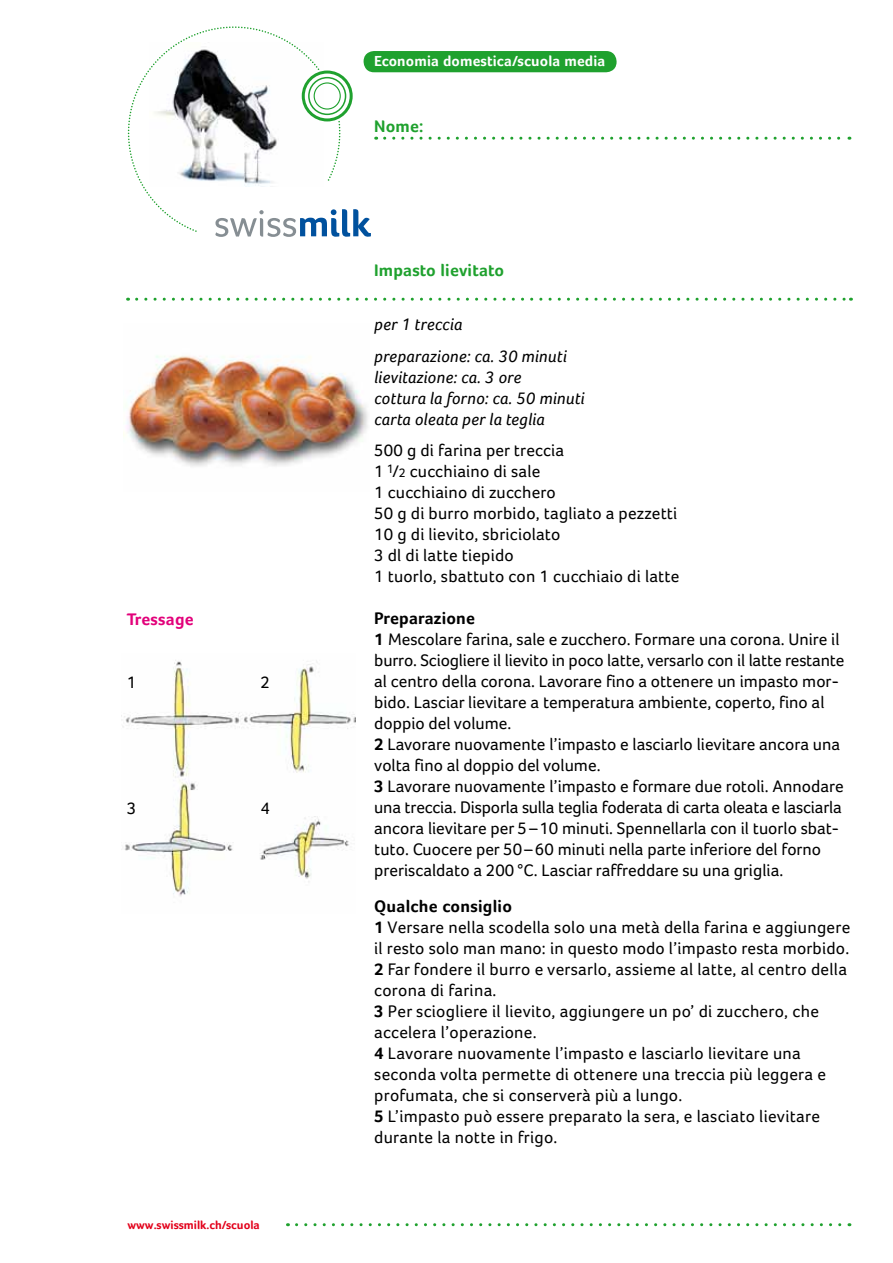
<style>
.page{position:relative;width:893px;height:1263px;background:#fff}
.page>*{position:absolute;margin:0;border:0;box-sizing:border-box;transform-origin:0 0}
.t1{font:17.25px/21px "Foco";color:#000}
.t2{font:italic 17.25px/21px "Foco";letter-spacing:.01em;color:#000}
.t3{font:700 17.25px "Foco";letter-spacing:.01em;color:#1fa12e}
.t4{font:700 17.25px "Foco";letter-spacing:.015em;color:#e2007a}
.t5{font:700 15px "Foco";letter-spacing:.01em;color:#fff}
.t6{font:700 12px "Foco";color:#e2001a}
.s1{font-size:12.75px}
.s2{font-weight:700}
</style>
<div class="page">
<svg style="left:297px;top:1223px;width:553px;height:3px"></svg>
<svg style="left:137px;top:298px;width:714px;height:3px"></svg>
<svg style="left:128px;top:26px;width:249px;height:211px"></svg>
<svg style="left:385px;top:137px;width:465px;height:3px"></svg>
<img style="left:123px;top:355px;width:245px;height:112px">
<img style="left:121px;top:660px;width:235px;height:237px">
<div style="left:364px;top:51px;width:253px;height:21px;background:#1fa12e;border-radius:11px"></div>
<p class="t4" style="left:127px;top:609px;width:68px">Tressage</p>
<p class="t1" style="left:127px;top:671px;width:11px">1</p>
<p class="t1" style="left:260px;top:671px;width:11px">2</p>
<p class="t1" style="left:127px;top:797px;width:11px">3</p>
<p class="t1" style="left:260px;top:797px;width:11px">4</p>
<p class="t6" style="left:128px;top:1218px;width:134px">www.swissmilk.ch/scuola</p>
<p class="t5" style="left:374px;top:52px;width:233px">Economia domestica/scuola media</p>
<p class="t3" style="left:374px;top:116px;width:51px">Nome:</p>
<p class="t3" style="left:374px;top:260px;width:131px">Impasto lievitato</p>
<p class="t2" style="left:374px;top:308px;width:194px;line-height:31.5px">per 1 treccia<br>preparazione: ca. 30 minuti</p>
<p class="t2" style="left:374px;top:366px;width:212px">lievitazione: ca. 3 ore<br>cottura la forno: ca. 50 minuti carta oleata per la teglia</p>
<p class="t1" style="left:374px;top:440px;width:307px">500 g di farina per treccia<br>1 <sup>1</sup>/<span class="s1">2</span> cucchiaino di sale<br>1 cucchiaino di zucchero<br>50 g di burro morbido, tagliato a pezzetti<br>10 g di lievito, sbriciolato<br>3 dl di latte tiepido<br>1 tuorlo, sbattuto con 1 cucchiaio di latte</p>
<p class="t1" style="left:374px;top:608px;width:472px"><span class="s2">Preparazione<br>1</span> Mescolare farina, sale e zucchero. Formare una corona. Unire il burro. Sciogliere il lievito in poco latte, versarlo con il latte restante al centro della corona. Lavorare fino a ottenere un impasto mor&shy;bido. Lasciar lievitare a temperatura ambiente, coperto, fino al doppio del volume.<br><span class="s2">2</span> Lavorare nuovamente l’impasto e lasciarlo lievitare ancora una volta fino al doppio del volume.<br><span class="s2">3</span> Lavorare nuovamente l’impasto e formare due rotoli. Annodare una treccia. Disporla sulla teglia foderata di carta oleata e lasciarla ancora lievitare per 5–10 minuti. Spennellarla con il tuorlo sbat&shy;tuto. Cuocere per 50 –60 minuti nella parte inferiore del forno preriscaldato a 200 °C. Lasciar raffreddare su una griglia.</p>
<p class="t1" style="left:374px;top:896px;width:478px"><span class="s2">Qualche consiglio<br>1</span> Versare nella scodella solo una metà della farina e aggiungere il resto solo man mano: in questo modo l’impasto resta morbido.<br><span class="s2">2</span> Far fondere il burro e versarlo, assieme al latte, al centro della corona di farina.<br><span class="s2">3</span> Per sciogliere il lievito, aggiungere un po’ di zucchero, che accelera l’operazione.<br><span class="s2">4</span> Lavorare nuovamente l’impasto e lasciarlo lievitare una seconda volta permette di ottenere una treccia più leggera e profumata, che si conserverà più a lungo.<br><span class="s2">5</span> L’impasto può essere preparato la sera, e lasciato lievitare durante la notte in frigo.</p>
</div>
